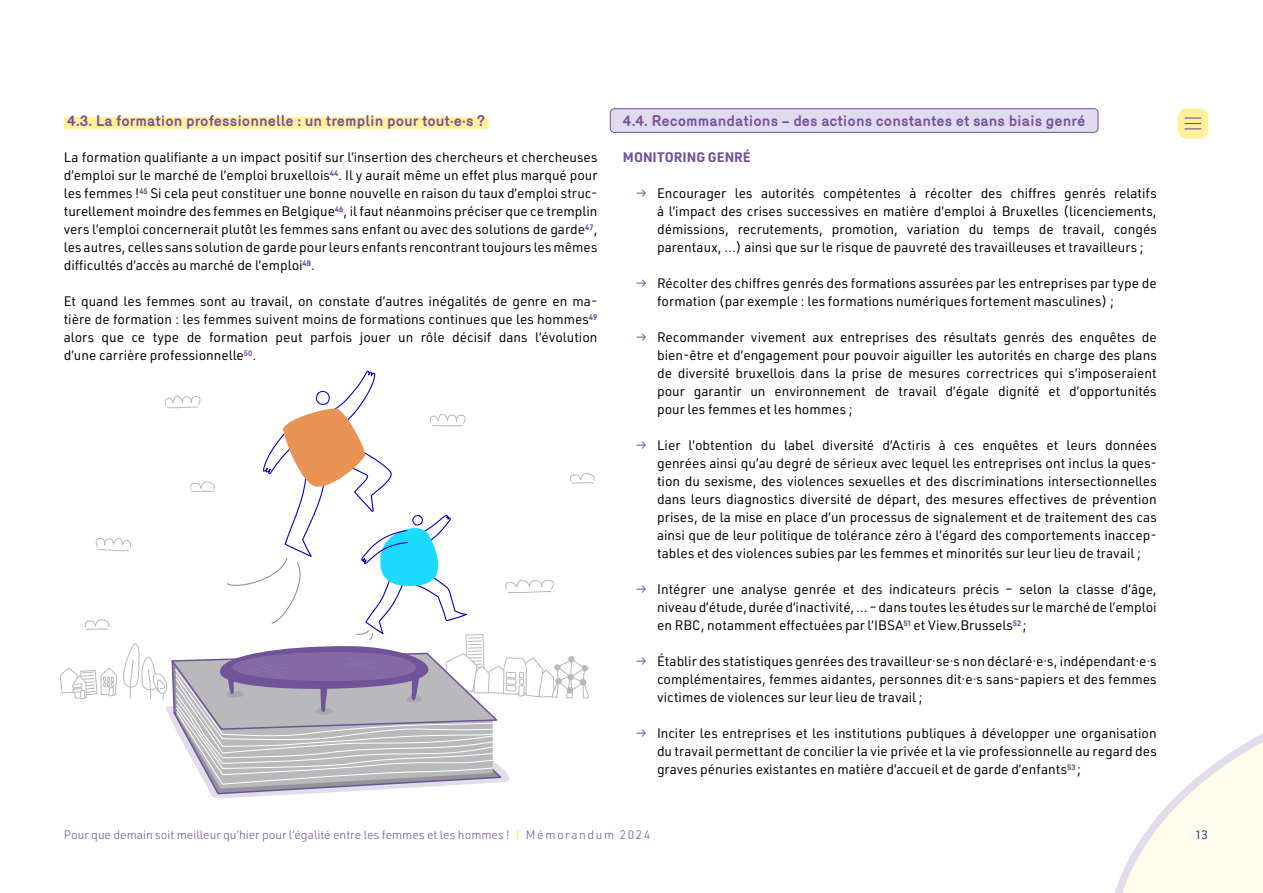
<style>
.page{position:relative;width:1263px;height:893px;background:#fff}
.page>*{position:absolute;margin:0;border:0;box-sizing:border-box;transform-origin:0 0}
.t1{font:700 15px "Mercury";color:#75529d}
.t2{font:13.5px/18px "URWDIN";color:#000;text-align:justify}
.t3{font:700 13.5px "URWDIN";color:#75529d}
.t4{font:300 12px "URWDIN";color:#75529d}
.t5{font:12px "URWDIN";color:#20388a}
.s1{color:#75529d}
.s2{color:#ffe600}
</style>
<div class="page">
<svg style="left:1115px;top:733px;width:148px;height:160px"></svg>
<div style="left:1178px;top:108px;width:30px;height:30px;background:#fff19a;border-radius:9px"></div>
<svg style="left:1185px;top:117px;width:16px;height:12px"></svg>
<svg style="left:59px;top:370px;width:536px;height:428px"></svg>
<div style="left:64px;top:117px;width:425px;height:12px;background:#fff19a"></div>
<div style="left:610px;top:108px;width:488px;height:24px;background:#e1dbee;border-radius:4px"></div>
<div style="left:610px;top:109px;width:488px;height:24px;border:1px solid #75529d;border-radius:4px"></div>
<p class="t1" style="left:67px;top:112px;width:419px">4.3. La formation professionnelle : un tremplin pour tout·e·s ?</p>
<p class="t2" style="left:64px;top:148px;width:535px">La formation qualifiante a un impact positif sur l’insertion des chercheurs et chercheuses d’emploi sur le marché de l’emploi bruxellois<sup>44</sup>. Il y aurait même un effet plus marqué pour les femmes !<sup>45</sup> Si cela peut constituer une bonne nouvelle en raison du taux d’emploi struc&shy;turellement moindre des femmes en Belgique<sup>46</sup>, il faut néanmoins préciser que ce tremplin vers l’emploi concernerait plutôt les femmes sans enfant ou avec des solutions de garde<sup>47</sup>, les autres, celles sans solution de garde pour leurs enfants rencontrant toujours les mêmes difficultés d’accès au marché de l’emploi<sup>48</sup>.</p>
<p class="t2" style="left:64px;top:292px;width:535px">Et quand les femmes sont au travail, on constate d’autres inégalités de genre en ma&shy;tière de formation : les femmes suivent moins de formations continues que les hommes<sup>49 </sup>alors que ce type de formation peut parfois jouer un rôle décisif dans l’évolution d’une carrière professionnelle<sup>50</sup>.</p>
<p class="t1" style="left:623px;top:112px;width:464px">4.4. Recommandations – des actions constantes et sans biais genré</p>
<p class="t3" style="left:623px;top:148px;width:129px">MONITORING GENRÉ</p>
<p class="t2" style="left:657px;top:184px;width:501px;text-indent:-21px"><span class="s1">→</span> Encourager les autorités compétentes à récolter des chiffres genrés relatifs à l’impact des crises successives en matière d’emploi à Bruxelles (licenciements, démissions, recrutements, promotion, variation du temps de travail, congés parentaux, …) ainsi que sur le risque de pauvreté des travailleuses et travailleurs ;</p>
<p class="t2" style="left:657px;top:274px;width:501px;text-indent:-21px"><span class="s1">→</span> Récolter des chiffres genrés des formations assurées par les entreprises par type de formation (par exemple : les formations numériques fortement masculines) ;</p>
<p class="t2" style="left:657px;top:328px;width:501px;text-indent:-21px"><span class="s1">→</span> Recommander vivement aux entreprises des résultats genrés des enquêtes de bien-être et d’engagement pour pouvoir aiguiller les autorités en charge des plans de diversité bruxellois dans la prise de mesures correctrices qui s’imposeraient pour garantir un environnement de travail d’égale dignité et d’opportunités pour les femmes et les hommes ;</p>
<p class="t2" style="left:657px;top:436px;width:501px;text-indent:-21px"><span class="s1">→</span> Lier l’obtention du label diversité d’Actiris à ces enquêtes et leurs données genrées ainsi qu’au degré de sérieux avec lequel les entreprises ont inclus la ques&shy;tion du sexisme, des violences sexuelles et des discriminations intersectionnelles dans leurs diagnostics diversité de départ, des mesures effectives de prévention prises, de la mise en place d’un processus de signalement et de traitement des cas ainsi que de leur politique de tolérance zéro à l’égard des comportements inaccep&shy;tables et des violences subies par les femmes et minorités sur leur lieu de travail ;</p>
<p class="t2" style="left:657px;top:580px;width:501px;text-indent:-21px"><span class="s1">→</span> Intégrer une analyse genrée et des indicateurs précis – selon la classe d’âge, niveau d’étude, durée d’inactivité, … – dans toutes les études sur le marché de l’emploi en RBC, notamment effectuées par l’IBSA<sup>51</sup> et View.Brussels<sup>52</sup> ;</p>
<p class="t2" style="left:657px;top:652px;width:501px;text-indent:-21px"><span class="s1">→</span> Établir des statistiques genrées des travailleur·se·s non déclaré·e·s, indépendant·e·s complémentaires, femmes aidantes, personnes dit·e·s sans-papiers et des femmes victimes de violences sur leur lieu de travail ;</p>
<p class="t2" style="left:657px;top:724px;width:501px;text-indent:-21px"><span class="s1">→</span> Inciter les entreprises et les institutions publiques à développer une organisation du travail permettant de concilier la vie privée et la vie professionnelle au regard des graves pénuries existantes en matière d’accueil et de garde d’enfants<sup>53</sup> ;</p>
<p class="t4" style="left:64px;top:827px;width:588px">Pour que demain soit meilleur qu’hier pour l’égalité entre les femmes et les hommes ! <span class="s2">|</span> Mémorandum 2024</p>
<p class="t5" style="left:1195px;top:827px;width:14px">13</p>
</div>
